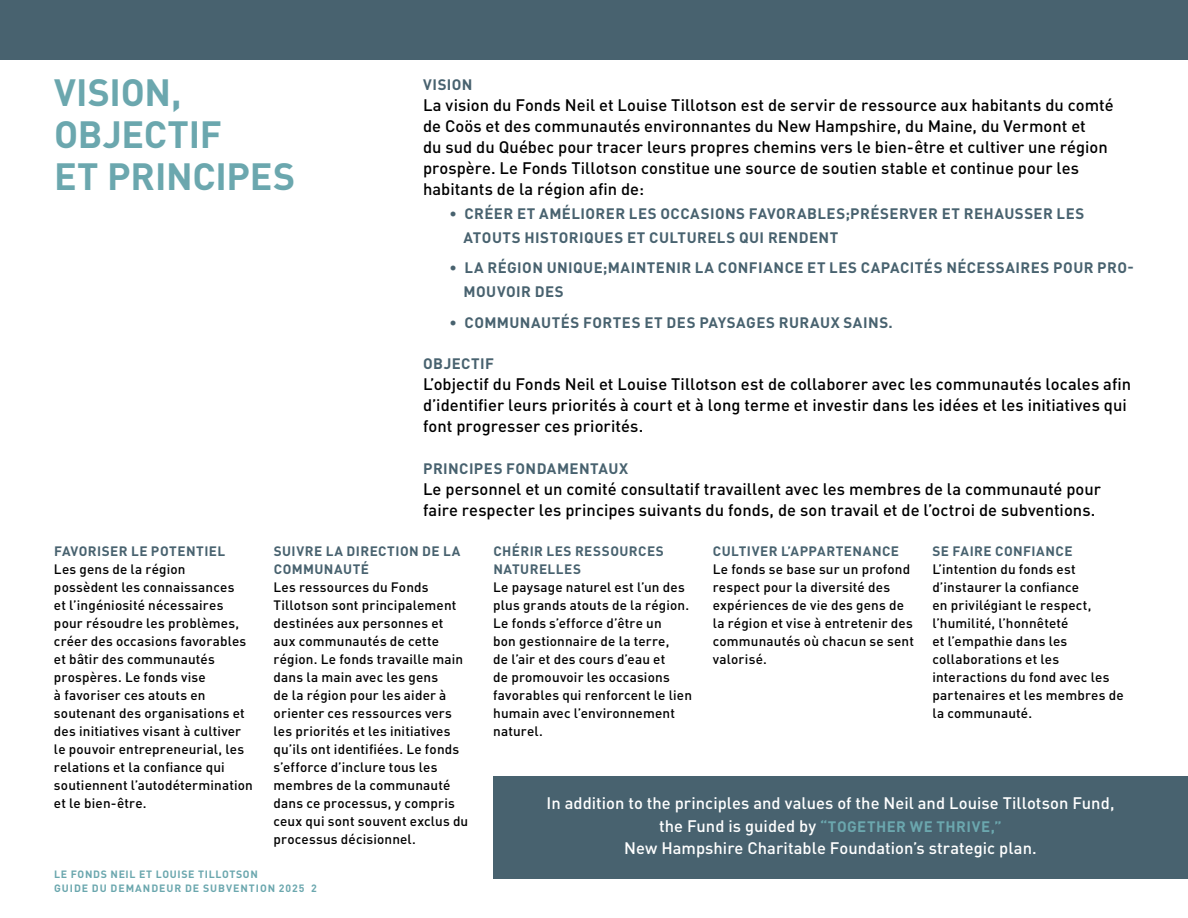
<style>
.page{position:relative;width:1188px;height:918px;background:#fff}
.page>*{position:absolute;margin:0;border:0;box-sizing:border-box;transform-origin:0 0}
.Paragraph_Style_1{font:700 37.5px/42px "DIN Pro";letter-spacing:-.005em;color:#6ba7ae}
.Paragraph_Style_1-2{font:500 16.5px/21px "DIN Pro";letter-spacing:.005em;color:#000}
.t1{font:500 16.5px "DIN Pro";letter-spacing:.005em;color:#fff}
.Paragraph_Style_1-3{font:700 15px/24px "DIN Pro";letter-spacing:.03em;color:#48626f}
.t2{font:700 15px "DIN Pro";letter-spacing:.03em;color:#6ba7ae}
.Paragraph_Style_1-4{font:500 13.5px/18px "DIN Pro";letter-spacing:.015em;color:#000}
.Paragraph_Style_1-5{font:700 13.5px/18px "DIN Pro";letter-spacing:.035em;color:#48626f}
.t3{font:700 10.5px/14.5px "DIN Pro";letter-spacing:.09em;color:#6ba7ae}
.s1{font-weight:500;font-size:16.5px;color:#fff}
</style>
<div class="page">
<div style="left:493px;top:776px;width:695px;height:103px;background:#48626f"></div>
<div style="left:0;top:0;width:1188px;height:60px;background:#48626f"></div>
<p class="Paragraph_Style_1" style="left:54px;top:67px;width:243px">VISION,<br>OBJECTIF<br>ET PRINCIPES</p>
<p class="Paragraph_Style_1-3" style="left:423px;top:70px;width:51px">VISION</p>
<p class="Paragraph_Style_1-2" style="left:423px;top:92px;width:692px">La vision du Fonds Neil et Louise Tillotson est de servir de ressource aux habitants du comté de Coös et des communautés environnantes du New Hampshire, du Maine, du Vermont et<br>du sud du Québec pour tracer leurs propres chemins vers le bien-être et cultiver une région prospère. Le Fonds Tillotson constitue une source de soutien stable et continue pour les habitants de la région afin de:</p>
<p class="Paragraph_Style_1-3" style="left:464px;top:199px;width:622px;text-indent:-14px">• CRÉER ET AMÉLIORER LES OCCASIONS FAVORABLES;PRÉSERVER ET REHAUSSER LES<br>ATOUTS HISTORIQUES ET CULTURELS QUI RENDENT</p>
<p class="Paragraph_Style_1-3" style="left:464px;top:254px;width:672px;text-indent:-14px">• LA RÉGION UNIQUE;MAINTENIR LA CONFIANCE ET LES CAPACITÉS NÉCESSAIRES POUR PRO-<br>MOUVOIR DES</p>
<p class="Paragraph_Style_1-3" style="left:450px;top:309px;width:445px">• COMMUNAUTÉS FORTES ET DES PAYSAGES RURAUX SAINS.</p>
<p class="Paragraph_Style_1-3" style="left:423px;top:350px;width:72px">OBJECTIF</p>
<p class="Paragraph_Style_1-2" style="left:423px;top:372px;width:710px">L’objectif du Fonds Neil et Louise Tillotson est de collaborer avec les communautés locales afin d’identifier leurs priorités à court et à long terme et investir dans les idées et les initiatives qui font progresser ces priorités.</p>
<p class="Paragraph_Style_1-3" style="left:423px;top:455px;width:206px">PRINCIPES FONDAMENTAUX</p>
<p class="Paragraph_Style_1-2" style="left:423px;top:477px;width:680px">Le personnel et un comité consultatif travaillent avec les membres de la communauté pour faire respecter les principes suivants du fonds, de son travail et de l’octroi de subventions.</p>
<p class="Paragraph_Style_1-5" style="left:54px;top:541px;width:173px">FAVORISER LE POTENTIEL</p>
<p class="Paragraph_Style_1-4" style="left:54px;top:559px;width:200px">Les gens de la région possèdent les connaissances<br>et l’ingéniosité nécessaires pour résoudre les problèmes, créer des occasions favorables et bâtir des communautés prospères. Le fonds vise<br>à favoriser ces atouts en soutenant des organisations et des initiatives visant à cultiver le pouvoir entrepreneurial, les relations et la confiance qui soutiennent l’autodétermination et le bien-être.</p>
<p class="Paragraph_Style_1-5" style="left:274px;top:541px;width:188px">SUIVRE LA DIRECTION DE LA<br>COMMUNAUTÉ</p>
<p class="Paragraph_Style_1-4" style="left:274px;top:577px;width:196px">Les ressources du Fonds<br>Tillotson sont principalement destinées aux personnes et aux communautés de cette région. Le fonds travaille main dans la main avec les gens<br>de la région pour les aider à orienter ces ressources vers les priorités et les initiatives qu’ils ont identifiées. Le fonds s’efforce d’inclure tous les membres de la communauté dans ce processus, y compris ceux qui sont souvent exclus du processus décisionnel.</p>
<p class="t3" style="left:54px;top:866px;width:264px">LE FONDS NEIL ET LOUISE TILLOTSON<br>GUIDE DU DEMANDEUR DE SUBVENTION 2025 2</p>
<p class="Paragraph_Style_1-5" style="left:493px;top:541px;width:172px">CHÉRIR LES RESSOURCES<br>NATURELLES</p>
<p class="Paragraph_Style_1-4" style="left:493px;top:577px;width:200px">Le paysage naturel est l’un des plus grands atouts de la région.<br>Le fonds s’efforce d’être un<br>bon gestionnaire de la terre,<br>de l’air et des cours d’eau et<br>de promouvoir les occasions favorables qui renforcent le lien humain avec l’environnement naturel.</p>
<p class="Paragraph_Style_1-5" style="left:713px;top:541px;width:188px">CULTIVER L’APPARTENANCE</p>
<p class="Paragraph_Style_1-4" style="left:713px;top:559px;width:203px">Le fonds se base sur un profond respect pour la diversité des expériences de vie des gens de la région et vise à entretenir des communautés où chacun se sent valorisé.</p>
<p class="Paragraph_Style_1-5" style="left:933px;top:541px;width:142px">SE FAIRE CONFIANCE</p>
<p class="Paragraph_Style_1-4" style="left:932px;top:559px;width:193px">L’intention du fonds est d’instaurer la confiance<br>en privilégiant le respect, l’humilité, l’honnêteté<br>et l’empathie dans les collaborations et les interactions du fond avec les partenaires et les membres de la communauté.</p>
<p class="t1" style="left:547px;top:790px;width:569px">In addition to the principles and values of the Neil and Louise Tillotson Fund,</p>
<p class="t2" style="left:659px;top:814px;width:344px"><span class="s1">the Fund is guided by</span> “TOGETHER WE THRIVE,”</p>
<p class="t1" style="left:624px;top:835px;width:414px">New Hampshire Charitable Foundation’s strategic plan.</p>
</div>
